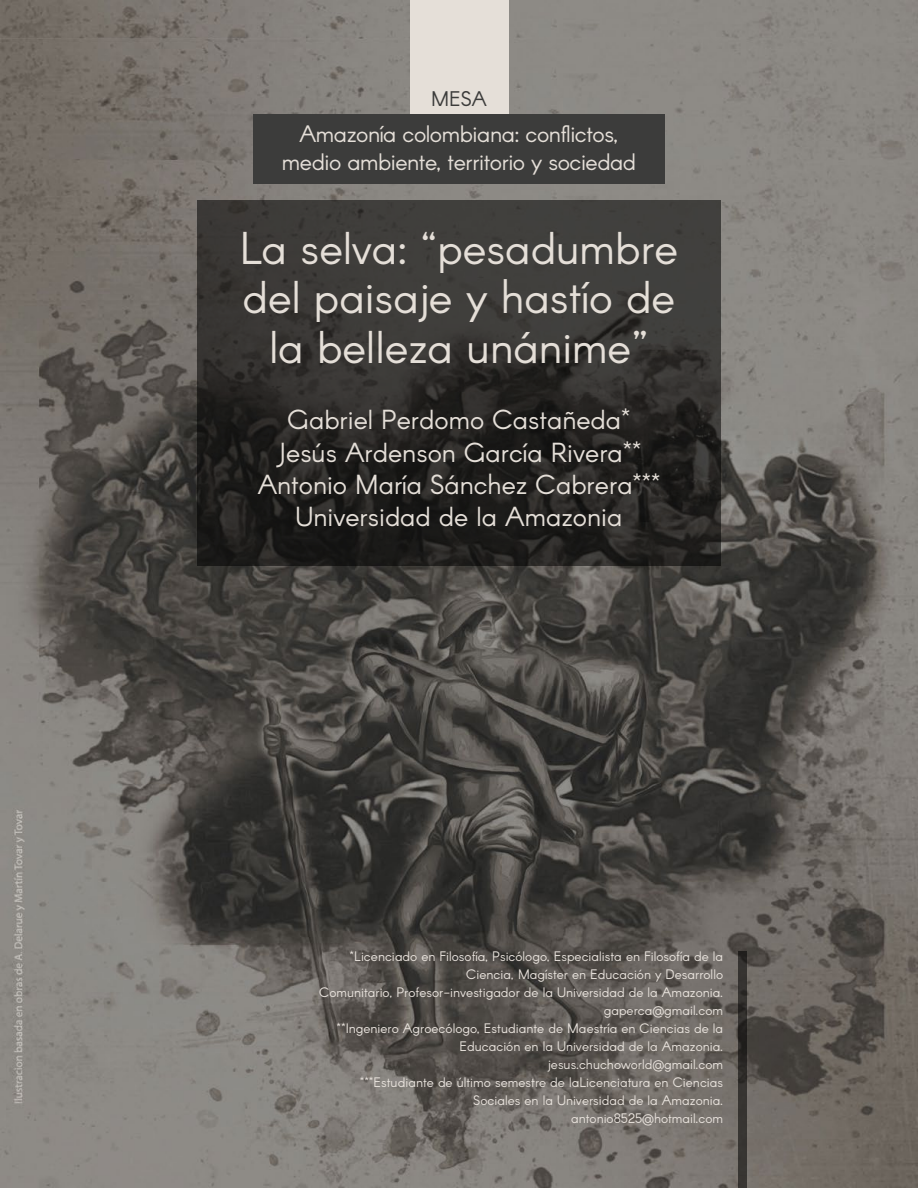
<style>
.page{position:relative;width:918px;height:1188px;background:#fff}
.page>*{position:absolute;margin:0;border:0;box-sizing:border-box;transform-origin:0 0}
.t1{font:45px/49.5px "Arcon";color:#e5dfd8;text-align:center}
.t2{font:27px/32.4px "Arcon";color:#e5dfd8;text-align:center}
.t3{font:23.4px/28px "Arcon";letter-spacing:-.02em;color:#e5dfd8;text-align:center}
.t4{font:20.7px "Arcon";color:#3c3c3b}
.t5{font:13.5px/18px "Arcon";color:#e8e2dc;text-align:right}
</style>
<div class="page">
<img style="left:0;top:0;width:918px;height:1188px">
<div style="left:410px;top:0;width:98px;height:115px;background:#e5dfd8"></div>
<div style="left:253px;top:114px;width:412px;height:70px;background:#3c3c3b"></div>
<svg style="left:197px;top:200px;width:524px;height:366px;background:#2f2d2b"></svg>
<svg style="left:738px;top:951px;width:8px;height:237px;background:#302e2b"></svg>
<h3 class="t4" style="left:431px;top:86px;width:57px">MESA</h3>
<h3 class="t3" style="left:282px;top:122px;width:356px">Amazonía colombiana: conflictos, medio ambiente, territorio y sociedad</h3>
<h1 class="t1" style="left:240px;top:227px;width:440px">La selva: “pesadumbre del paisaje y hastío de la belleza unánime”</h1>
<h2 class="t2" style="left:258px;top:406px;width:404px">Gabriel Perdomo Castañeda*<br>Jesús Ardenson García Rivera**<br>Antonio María Sánchez Cabrera***<br>Universidad de la Amazonia</h2>
<p class="t5" style="left:319px;top:949px;width:406px">*Licenciado en Filosofía, Psicólogo, Especialista en Filosofía de la Ciencia, Magíster en Educación y Desarrollo<br>Comunitario, Profesor-investigador de la Universidad de la Amazonia. gaperca@gmail.com<br>**Ingeniero Agroecólogo, Estudiante de Maestría en Ciencias de la Educación en la Universidad de la Amazonia. jesus.chuchoworld@gmail.com<br>***Estudiante de último semestre de laLicenciatura en Ciencias Sociales en la Universidad de la Amazonia. antonio8525@hotmail.com</p>
</div>
